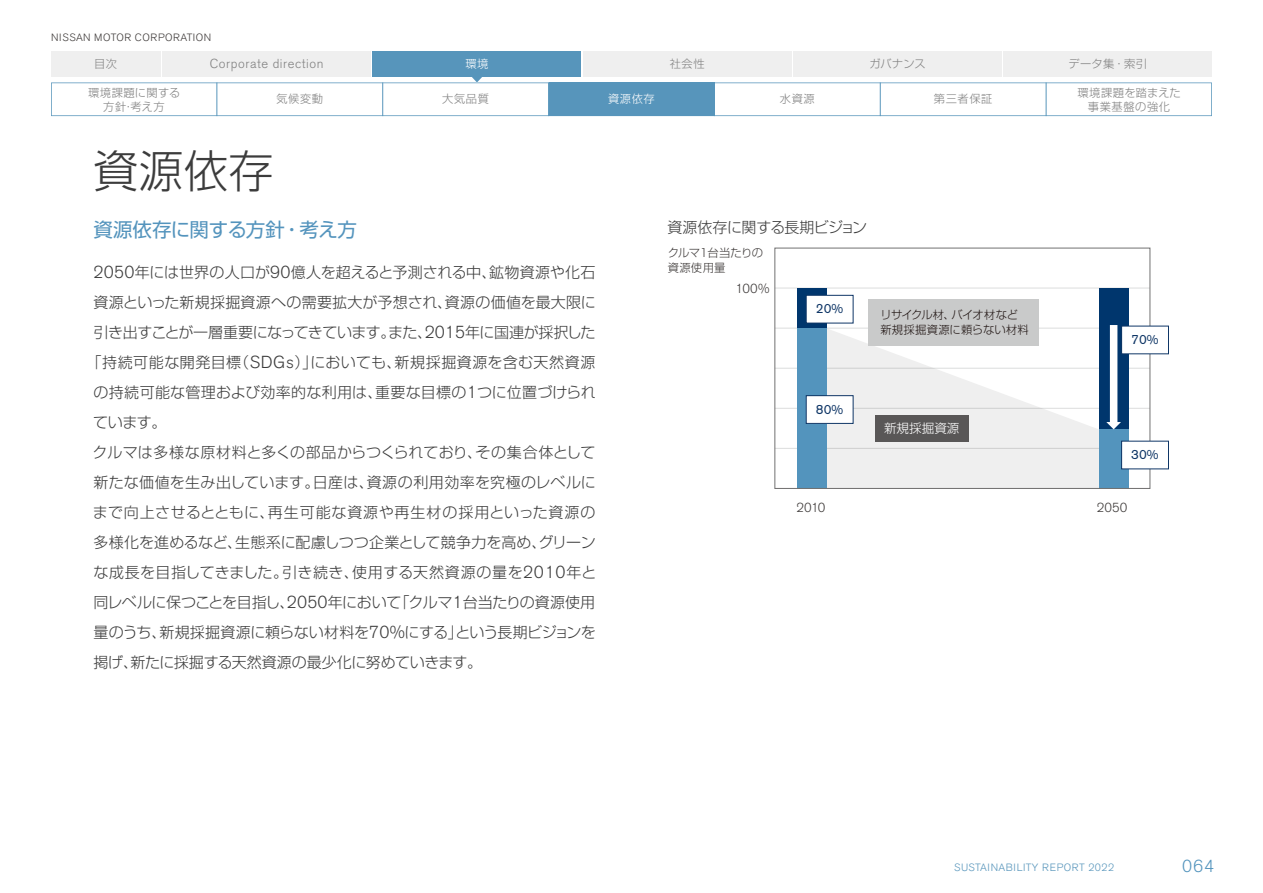
<style>
.page{position:relative;width:1263px;height:893px;background:#fff}
.page>*{position:absolute;margin:0;border:0;box-sizing:border-box;transform-origin:0 0}
.t1{font:300 45px "Shin Go Pro";color:#3c3c3c}
.t2{font:19.5px "Shin Go Pro";letter-spacing:-.02em;color:#5494bd}
.t3{font:300 17.25px "Nissan Pro";color:#5394bd}
.t4{font:300 15px "Shin Go Pro";color:#3c3c3c}
.t5{font:300 15px "Shin Go Pro";letter-spacing:-.03em;color:#3c3c3c}
.t6{font:300 15px "Shin Go Pro";letter-spacing:-.035em;color:#3c3c3c}
.t7{font:300 15px "Shin Go Pro";letter-spacing:.035em;color:#3c3c3c}
.t8{font:300 15px "Shin Go Pro";letter-spacing:.025em;color:#3c3c3c}
.t9{font:300 15px "Shin Go Pro";letter-spacing:.02em;color:#3c3c3c}
.t10{font:300 15px "Shin Go Pro";letter-spacing:.05em;color:#3c3c3c}
.t11{font:300 15px "Shin Go Pro";letter-spacing:-.02em;color:#3c3c3c}
.t12{font:13.35px "Nissan Pro";color:#0f3666}
.t13{font:300 13.05px "Nissan Pro";letter-spacing:.01em;color:#3e3a39}
.t14{font:300 12.9px "Nissan Pro";letter-spacing:.045em;color:#828282}
.t15{font:300 12.6px "Shin Go Pro";color:#fff}
.t16{font:300 11.25px/13.5px "Shin Go Pro";letter-spacing:.05em;color:#828282;text-align:center}
.t17{font:300 11.25px/15.1px "Shin Go Pro";color:#231816}
.t18{font:300 11.25px/15.1px "Shin Go Pro";letter-spacing:-.02em;color:#3e3a39}
.t19{font:300 11.25px "Shin Go Pro";letter-spacing:.05em;color:#fff}
.t20{font:300 10.5px "Nissan Pro";letter-spacing:.04em;color:#5795bb}
.t21{font:300 10.5px "Nissan Pro";letter-spacing:.06em;color:#3e3a39}
.s1{font-family:"Nissan Pro";font-size:17.25px}
</style>
<div class="page">
<div style="left:1004px;top:51px;width:208px;height:26px;background:#efefef"></div>
<div style="left:793px;top:51px;width:209px;height:26px;background:#efefef"></div>
<div style="left:583px;top:51px;width:208px;height:26px;background:#efefef"></div>
<div style="left:373px;top:51px;width:208px;height:26px;background:#5795bb"></div>
<div style="left:51px;top:51px;width:109px;height:26px;background:#efefef"></div>
<div style="left:163px;top:51px;width:208px;height:26px;background:#efefef"></div>
<svg style="left:51px;top:76px;width:1161px;height:40px"></svg>
<hr style="left:216px;top:82px;width:1px;height:34px;background:#5795bb">
<hr style="left:382px;top:82px;width:1px;height:34px;background:#5795bb">
<hr style="left:548px;top:82px;width:1px;height:34px;background:#5795bb">
<hr style="left:714px;top:82px;width:1px;height:34px;background:#5795bb">
<hr style="left:880px;top:82px;width:1px;height:34px;background:#5795bb">
<hr style="left:1046px;top:82px;width:1px;height:34px;background:#5795bb">
<hr style="left:775px;top:288px;width:375px;height:1px;background:#dcdddd">
<hr style="left:775px;top:328px;width:375px;height:1px;background:#dcdddd">
<hr style="left:775px;top:368px;width:375px;height:1px;background:#dcdddd">
<hr style="left:775px;top:408px;width:375px;height:1px;background:#dcdddd">
<hr style="left:775px;top:448px;width:375px;height:1px;background:#dcdddd">
<svg style="left:827px;top:328px;width:272px;height:159px"></svg>
<div style="left:797px;top:288px;width:30px;height:40px;background:#00366d"></div>
<div style="left:797px;top:328px;width:30px;height:160px;background:#5394bd"></div>
<div style="left:1099px;top:288px;width:29px;height:141px;background:#00366d"></div>
<div style="left:1099px;top:429px;width:29px;height:59px;background:#5394bd"></div>
<div style="left:868px;top:299px;width:171px;height:47px;background:#c9caca"></div>
<div style="left:875px;top:415px;width:94px;height:27px;background:#595757"></div>
<div style="left:1110px;top:325px;width:7px;height:98px;background:#fff"></div>
<svg style="left:1106px;top:422px;width:15px;height:7px"></svg>
<div style="left:774px;top:248px;width:376px;height:241px;border:1px solid #727171"></div>
<div style="left:1121px;top:326px;width:47px;height:28px;background:#fff"></div>
<div style="left:1121px;top:326px;width:48px;height:28px;border:1px solid #0f3666"></div>
<div style="left:1121px;top:441px;width:47px;height:28px;background:#fff"></div>
<div style="left:1121px;top:441px;width:48px;height:28px;border:1px solid #0f3666"></div>
<div style="left:806px;top:295px;width:47px;height:28px;background:#fff"></div>
<div style="left:806px;top:295px;width:47px;height:28px;border:1px solid #0f3666"></div>
<div style="left:806px;top:396px;width:47px;height:27px;background:#fff"></div>
<div style="left:806px;top:395px;width:47px;height:29px;border:1px solid #0f3666"></div>
<p class="t21" style="left:51px;top:30px;width:162px">NISSAN MOTOR CORPORATION</p>
<p class="t16" style="left:94px;top:55px;width:24px">目次</p>
<p class="t14" style="left:210px;top:55px;width:115px">Corporate direction</p>
<p class="t19" style="left:465px;top:54px;width:25px">環境</p>
<p class="t16" style="left:670px;top:55px;width:36px">社会性</p>
<p class="t16" style="left:869px;top:55px;width:58px">ガバナンス</p>
<p class="t16" style="left:1068px;top:55px;width:80px">データ集・索引</p>
<p class="t16" style="left:88px;top:85px;width:94px">環境課題に関する方針・考え方</p>
<p class="t16" style="left:276px;top:91px;width:48px">気候変動</p>
<p class="t16" style="left:442px;top:91px;width:48px">大気品質</p>
<p class="t19" style="left:608px;top:90px;width:48px">資源依存</p>
<p class="t16" style="left:780px;top:91px;width:36px">水資源</p>
<p class="t16" style="left:934px;top:91px;width:60px">第三者保証</p>
<p class="t16" style="left:1077px;top:85px;width:105px">環境課題を踏まえた事業基盤の強化</p>
<h1 class="t1" style="left:94px;top:134px;width:181px">資源依存</h1>
<h2 class="t2" style="left:94px;top:213px;width:265px">資源依存に関する方針・考え方</h2>
<p class="t4" style="left:94px;top:260px;width:503px"><span class="s1">2050</span>年には世界の人口が<span class="s1">90</span>億人を超えると予測される中、鉱物資源や化石</p>
<p class="t9" style="left:94px;top:290px;width:504px">資源といった新規採掘資源への需要拡大が予想され、資源の価値を最大限に</p>
<p class="t6" style="left:94px;top:320px;width:504px">引き出すことが一層重要になってきています。また、<span class="s1">2015</span>年に国連が採択した</p>
<p class="t7" style="left:87px;top:350px;width:510px">「持続可能な開発目標（<span class="s1">SDGs</span>）」においても、新規採掘資源を含む天然資源</p>
<p class="t4" style="left:94px;top:380px;width:504px">の持続可能な管理および効率的な利用は、重要な目標の<span class="s1">1</span>つに位置づけられ</p>
<p class="t4" style="left:93px;top:410px;width:75px">ています。</p>
<p class="t4" style="left:93px;top:440px;width:504px">クルマは多様な原材料と多くの部品からつくられており、その集合体として</p>
<p class="t4" style="left:94px;top:470px;width:504px">新たな価値を生み出しています。日産は、資源の利用効率を究極のレベルに</p>
<p class="t10" style="left:93px;top:500px;width:504px">まで向上させるとともに、再生可能な資源や再生材の採用といった資源の</p>
<p class="t4" style="left:94px;top:530px;width:504px">多様化を進めるなど、生態系に配慮しつつ企業として競争力を高め、グリーン</p>
<p class="t8" style="left:93px;top:560px;width:504px">な成長を目指してきました。引き続き、使用する天然資源の量を<span class="s1">2010</span>年と</p>
<p class="t5" style="left:94px;top:590px;width:503px">同レベルに保つことを目指し、<span class="s1">2050</span>年において「クルマ<span class="s1">1</span>台当たりの資源使用</p>
<p class="t5" style="left:94px;top:620px;width:504px">量のうち、新規採掘資源に頼らない材料を<span class="s1">70%</span>にする」という長期ビジョンを</p>
<p class="t11" style="left:94px;top:650px;width:390px">掲げ、新たに採掘する天然資源の最少化に努めていきます。</p>
<p class="t6" style="left:668px;top:215px;width:201px">資源依存に関する長期ビジョン</p>
<p class="t18" style="left:668px;top:244px;width:97px">クルマ１台当たりの資源使用量</p>
<p class="t13" style="left:735px;top:280px;width:36px">100%</p>
<p class="t12" style="left:816px;top:300px;width:29px">20%</p>
<p class="t12" style="left:816px;top:400px;width:29px">80%</p>
<p class="t17" style="left:880px;top:306px;width:150px">リサイクル材、バイオ材など新規採掘資源に頼らない材料</p>
<p class="t15" style="left:884px;top:418px;width:77px">新規採掘資源</p>
<p class="t12" style="left:1131px;top:331px;width:29px">70%</p>
<p class="t12" style="left:1131px;top:446px;width:29px">30%</p>
<p class="t13" style="left:796px;top:498px;width:31px">2010</p>
<p class="t13" style="left:1097px;top:498px;width:32px">2050</p>
<p class="t20" style="left:954px;top:861px;width:162px">SUSTAINABILITY REPORT 2022</p>
<p class="t3" style="left:1182px;top:854px;width:33px">064</p>
</div>
